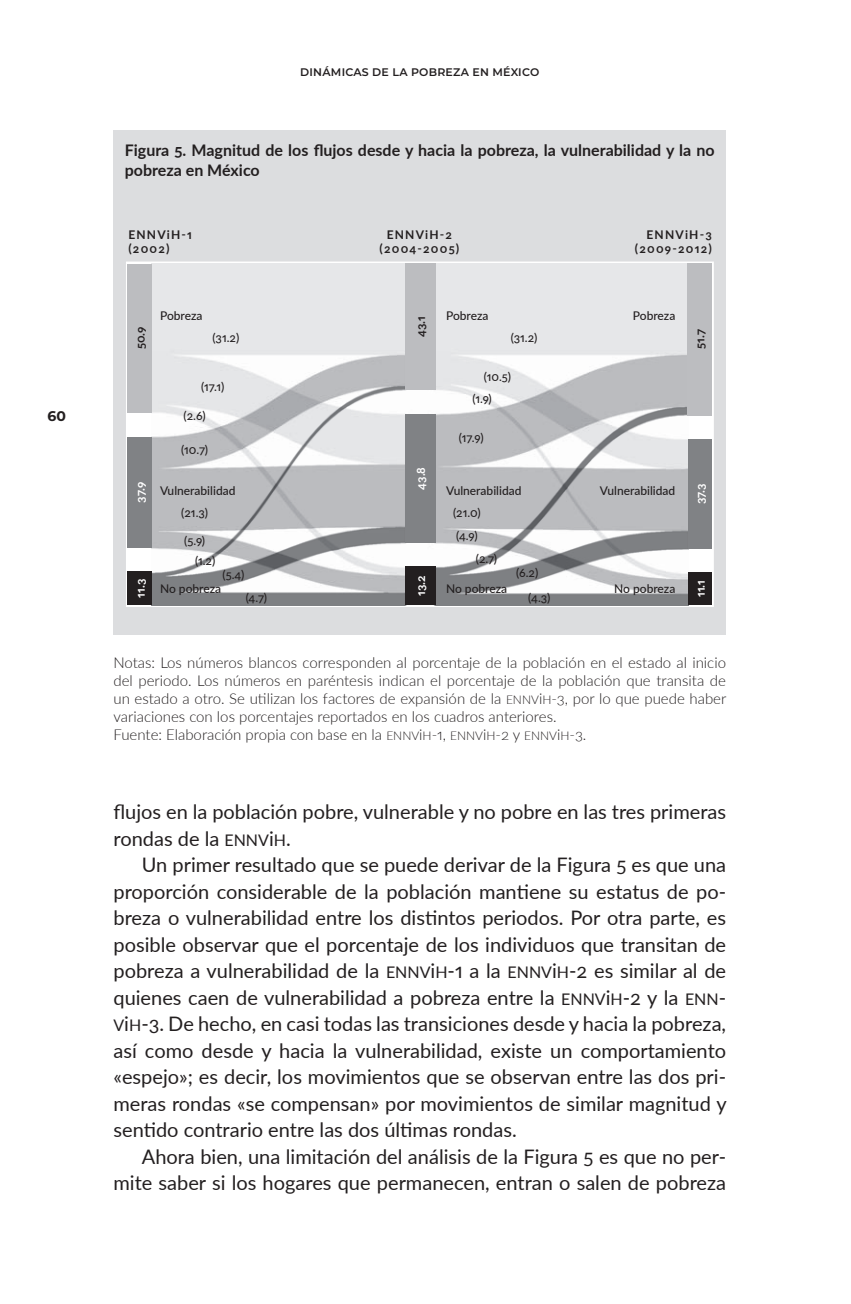
<style>
.page{position:relative;width:851px;height:1304px;background:#fff}
.page>*{position:absolute;margin:0;border:0;box-sizing:border-box;transform-origin:0 0}
.Texto{font:20px/26.4px "Lato";color:#231f20;text-align:justify}
.Texto_entrada{font:20px/26.4px "Lato";color:#231f20}
.Figura_titulo{font:700 16px/20px "Lato";color:#231f20}
.Nota{font:300 15px/18px "Lato";color:#231f20;text-align:justify}
.t1{font:700 14px "Montserrat";color:#231f20}
.Figura_indicador_num{font:500 12px "Lato";color:#231f20}
.Figura_indicador_ref{font:500 12px "Lato";color:#231f20}
.Figura_XY{font:700 12px "Lato";letter-spacing:.1em;color:#231f20}
.Figura_XY-2{font:700 12px "Lato";color:#fff}
.t2{font:600 11px "Montserrat";letter-spacing:.02em;color:#231f20}
.s1{font-family:"Lato Light SC800";font-weight:400;font-size:12px}
.s2{font-family:"Lato Regular SC800";font-size:16px}
.s3{font-family:"Lato Regular SC800"}
</style>
<div class="page">
<div style="left:113px;top:130px;width:613px;height:505px;background:#dcdddf"></div>
<div style="left:126px;top:262px;width:587px;height:345px;background:#e6e7e9;border:4px solid #fff"></div>
<img style="left:152px;top:351px;width:535px;height:30px">
<img style="left:151px;top:381px;width:537px;height:224px">
<div style="left:128px;top:572px;width:24px;height:33px;background:#231f20"></div>
<div style="left:128px;top:264px;width:24px;height:148px;background:#bcbdc0"></div>
<div style="left:404px;top:264px;width:31px;height:126px;background:#bcbdc0"></div>
<div style="left:687px;top:263px;width:24px;height:152px;background:#bcbdc0"></div>
<div style="left:404px;top:567px;width:31px;height:38px;background:#231f20"></div>
<div style="left:687px;top:572px;width:24px;height:33px;background:#231f20"></div>
<div style="left:128px;top:437px;width:24px;height:111px;background:#808285"></div>
<div style="left:404px;top:414px;width:31px;height:128px;background:#808285"></div>
<div style="left:687px;top:439px;width:24px;height:110px;background:#808285"></div>
<p class="t1" style="left:47px;top:406px;width:20px">60</p>
<p class="t2" style="left:300px;top:65px;width:240px">DINÁMICAS DE LA POBREZA EN MÉXICO</p>
<p class="Figura_titulo" style="left:125px;top:140px;width:591px">Figura 5. Magnitud de los flujos desde y hacia la pobreza, la vulnerabilidad y la no pobreza en México</p>
<p class="Figura_XY" style="left:128px;top:226px;width:65px">ENNViH-1</p>
<p class="Figura_XY" style="left:128px;top:240px;width:43px">(2002)</p>
<p class="Figura_XY" style="left:386px;top:226px;width:67px">ENNViH-2</p>
<p class="Figura_XY" style="left:379px;top:240px;width:81px">(2004-2005)</p>
<p class="Figura_XY" style="left:646px;top:226px;width:67px">ENNViH-3</p>
<p class="Figura_XY" style="left:634px;top:240px;width:78px">(2009-2012)</p>
<p class="Figura_indicador_ref" style="left:160px;top:307px;width:44px">Pobreza</p>
<p class="Figura_indicador_ref" style="left:446px;top:307px;width:44px">Pobreza</p>
<p class="Figura_indicador_ref" style="left:632px;top:307px;width:44px">Pobreza</p>
<p class="Figura_XY" style="left:131px;top:349px;width:24px;rotate:-90deg">50.9</p>
<p class="Figura_XY" style="left:412px;top:337px;width:22px;rotate:-90deg">43.1</p>
<p class="Figura_indicador_num" style="left:510px;top:329px;width:28px">(31.2)</p>
<p class="Figura_indicador_num" style="left:212px;top:329px;width:28px">(31.2)</p>
<p class="Figura_indicador_num" style="left:201px;top:378px;width:25px">(17.1)</p>
<p class="Figura_indicador_num" style="left:183px;top:407px;width:24px">(2.6)</p>
<p class="Figura_indicador_num" style="left:181px;top:441px;width:28px">(10.7)</p>
<p class="Figura_indicador_num" style="left:484px;top:368px;width:29px">(10.5)</p>
<p class="Figura_indicador_num" style="left:472px;top:390px;width:21px">(1.9)</p>
<p class="Figura_indicador_num" style="left:459px;top:429px;width:26px">(17.9)</p>
<p class="Figura_XY-2" style="left:131px;top:503px;width:22px;rotate:-90deg">37.9</p>
<p class="Figura_XY-2" style="left:412px;top:490px;width:24px;rotate:-90deg">43.8</p>
<p class="Figura_indicador_ref" style="left:160px;top:482px;width:77px">Vulnerabilidad</p>
<p class="Figura_indicador_ref" style="left:446px;top:482px;width:77px">Vulnerabilidad</p>
<p class="Figura_indicador_ref" style="left:599px;top:482px;width:77px">Vulnerabilidad</p>
<p class="Figura_XY" style="left:691px;top:349px;width:21px;rotate:-90deg">51.7</p>
<p class="Figura_XY-2" style="left:691px;top:504px;width:23px;rotate:-90deg">37.3</p>
<p class="Figura_XY-2" style="left:131px;top:598px;width:20px;rotate:-90deg">11.3</p>
<p class="Figura_indicador_num" style="left:453px;top:504px;width:29px">(21.0)</p>
<p class="Figura_indicador_num" style="left:456px;top:527px;width:23px">(4.9)</p>
<p class="Figura_indicador_num" style="left:476px;top:550px;width:23px">(2.7)</p>
<p class="Figura_indicador_num" style="left:181px;top:504px;width:28px">(21.3)</p>
<p class="Figura_indicador_num" style="left:184px;top:532px;width:23px">(5.9)</p>
<p class="Figura_indicador_num" style="left:195px;top:552px;width:22px">(1.2)</p>
<p class="Figura_indicador_num" style="left:516px;top:564px;width:24px">(6.2)</p>
<p class="Figura_indicador_num" style="left:528px;top:589px;width:24px">(4.3)</p>
<p class="Figura_indicador_num" style="left:222px;top:566px;width:23px">(5.4)</p>
<p class="Figura_XY-2" style="left:412px;top:596px;width:22px;rotate:-90deg">13.2</p>
<p class="Figura_XY-2" style="left:691px;top:597px;width:18px;rotate:-90deg">11.1</p>
<p class="Figura_indicador_ref" style="left:160px;top:580px;width:63px">No pobreza</p>
<p class="Figura_indicador_ref" style="left:446px;top:580px;width:63px">No pobreza</p>
<p class="Figura_indicador_ref" style="left:614px;top:580px;width:63px">No pobreza</p>
<p class="Figura_indicador_num" style="left:246px;top:589px;width:23px">(4.7)</p>
<p class="Nota" style="left:113px;top:653px;width:614px">Notas: Los números blancos corresponden al porcentaje de la población en el estado al inicio del periodo. Los números en paréntesis indican el porcentaje de la población que transita de un estado a otro. Se utilizan los factores de expansión de la <span class="s1">ENNV</span>i<span class="s1">H</span>-3, por lo que puede haber variaciones con los porcentajes reportados en los cuadros anteriores.</p>
<p class="Nota" style="left:113px;top:725px;width:474px">Fuente: Elaboración propia con base en la <span class="s1">ENNV</span>i<span class="s1">H</span>-1, <span class="s1">ENNV</span>i<span class="s1">H</span>-2 y <span class="s1">ENNV</span>i<span class="s1">H</span>-3.</p>
<p class="Texto_entrada" style="left:113px;top:798px;width:614px">flujos en la población pobre, vulnerable y no pobre en las tres primeras rondas de la <span class="s2">ENNV</span>i<span class="s2">H</span>.</p>
<p class="Texto" style="left:113px;top:851px;width:614px;text-indent:28px">Un primer resultado que se puede derivar de la Figura 5 es que una proporción considerable de la población mantiene su estatus de po&shy;breza o vulnerabilidad entre los distintos periodos. Por otra parte, es posible observar que el porcentaje de los individuos que transitan de pobreza a vulnerabilidad de la <span class="s2">ENNV</span>i<span class="s2">H</span>-1 a la <span class="s2">ENNV</span>i<span class="s2">H</span>-2 es similar al de quienes caen de vulnerabilidad a pobreza entre la <span class="s2">ENNV</span>i<span class="s2">H</span>-2 y la <span class="s2">ENN</span><span class="s3">-</span><span class="s2">V</span>i<span class="s2">H</span>-3. De hecho, en casi todas las transiciones desde y hacia la pobreza, así como desde y hacia la vulnerabilidad, existe un comportamiento «espejo»; es decir, los movimientos que se observan entre las dos pri&shy;meras rondas «se compensan» por movimientos de similar magnitud y sentido contrario entre las dos últimas rondas.</p>
<p class="Texto" style="left:113px;top:1142px;width:614px;text-align:right">Ahora bien, una limitación del análisis de la Figura 5 es que no per&shy;mite saber si los hogares que permanecen, entran o salen de pobreza</p>
</div>
